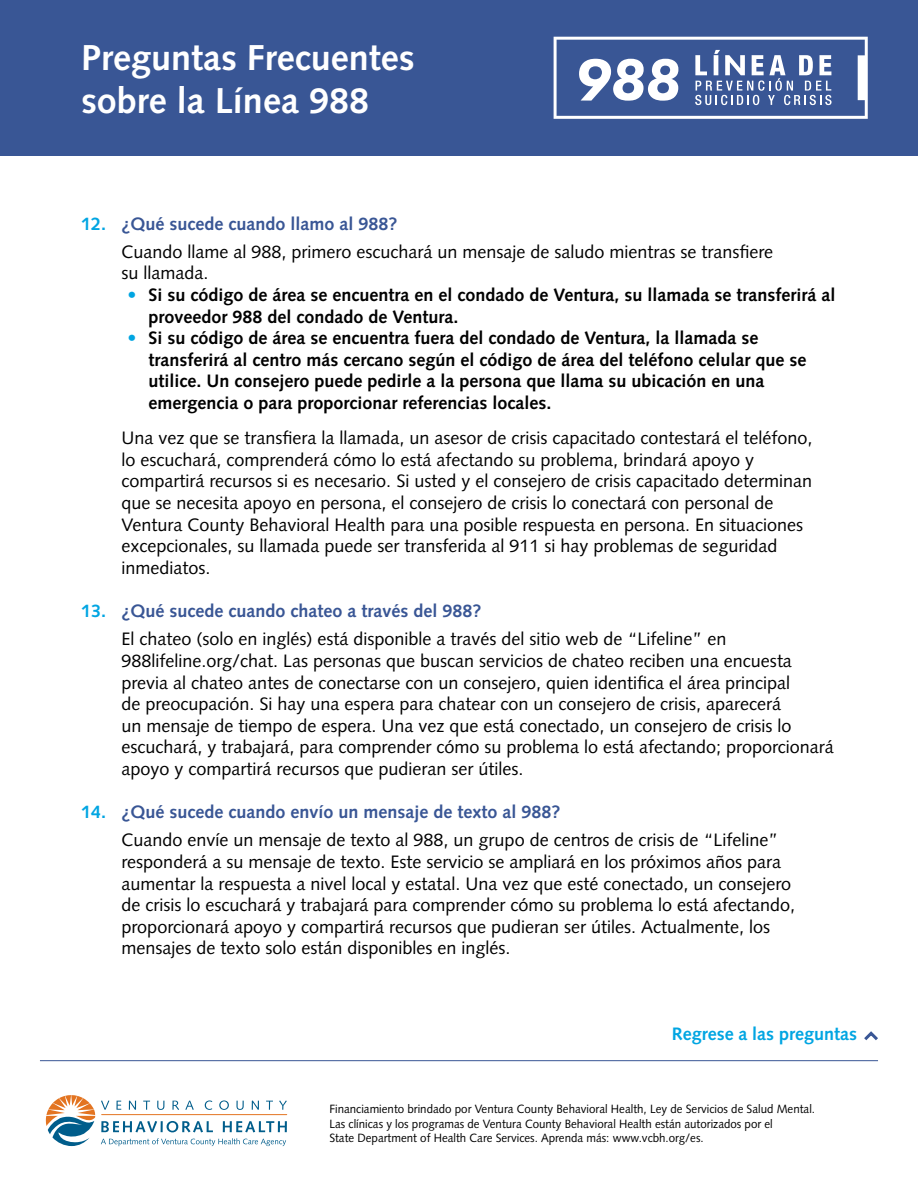
<style>
.page{position:relative;width:918px;height:1188px;background:#fff}
.page>*{position:absolute;margin:0;border:0;box-sizing:border-box;transform-origin:0 0}
.t1{font:700 36px/43.2px "Syntax LT Std";color:#fff}
.t2{font:18px/21.6px "Syntax LT Std";color:#000}
.t3{font:700 18px/21.6px "Syntax LT Std";color:#000}
.t4{font:700 18px "Syntax LT Std";color:#00a5e2}
.t5{font:12px/14.4px "Syntax LT Std";color:#000;scale:.96 1}
.s1{font-weight:700;color:#00a5e2}
.s2{font-weight:700;color:#395695}
.s3{color:#00a5e2}
</style>
<div class="page">
<div style="left:0;top:0;width:918px;height:156px;background:#395695"></div>
<svg style="left:46px;top:1095px;width:49px;height:51px"></svg>
<hr style="left:102px;top:1114px;width:185px;height:1px;background:#e37421">
<svg style="left:101px;top:1121px;width:112px;height:11px"></svg>
<svg style="left:223px;top:1121px;width:64px;height:11px"></svg>
<svg style="left:101px;top:1100px;width:186px;height:10px"></svg>
<svg style="left:101px;top:1138px;width:185px;height:8px"></svg>
<hr style="left:40px;top:1060px;width:838px;height:1px;background:#395695">
<svg style="left:554px;top:37px;width:314px;height:82px"></svg>
<svg style="left:864px;top:1031px;width:14px;height:10px"></svg>
<h1 class="t1" style="left:81px;top:36px;width:335px">Preguntas Frecuentes sobre la Línea 988</h1>
<p class="t2" style="left:122px;top:209px;width:653px;line-height:28.3px;text-indent:-40px"><span class="s1">12.</span> <span class="s2">¿Qué sucede cuando llamo al 988?<br></span>Cuando llame al 988, primero escuchará un mensaje de saludo mientras se transfiere</p>
<p class="t2" style="left:122px;top:262px;width:89px">su llamada.</p>
<p class="t3" style="left:148px;top:284px;width:689px;text-indent:-21px"><span class="s3">•</span> Si su código de área se encuentra en el condado de Ventura, su llamada se transferirá al proveedor 988 del condado de Ventura.</p>
<p class="t3" style="left:148px;top:327px;width:660px;text-indent:-21px"><span class="s3">•</span> Si su código de área se encuentra fuera del condado de Ventura, la llamada se transferirá al centro más cercano según el código de área del teléfono celular que se utilice. Un consejero puede pedirle a la persona que llama su ubicación en una emergencia o para proporcionar referencias locales.</p>
<p class="t2" style="left:122px;top:427px;width:693px">Una vez que se transfiera la llamada, un asesor de crisis capacitado contestará el teléfono, lo escuchará, comprenderá cómo lo está afectando su problema, brindará apoyo y compartirá recursos si es necesario. Si usted y el consejero de crisis capacitado determinan que se necesita apoyo en persona, el consejero de crisis lo conectará con personal de Ventura County Behavioral Health para una posible respuesta en persona. En situaciones excepcionales, su llamada puede ser transferida al 911 si hay problemas de seguridad inmediatos.</p>
<p class="t2" style="left:122px;top:597px;width:607px;line-height:28.3px;text-indent:-40px"><span class="s1">13.</span> <span class="s2">¿Qué sucede cuando chateo a través del 988?<br></span>El chateo (solo en inglés) está disponible a través del sitio web de “Lifeline” en</p>
<p class="t2" style="left:122px;top:650px;width:714px">988lifeline.org/chat. Las personas que buscan servicios de chateo reciben una encuesta previa al chateo antes de conectarse con un consejero, quien identifica el área principal<br>de preocupación. Si hay una espera para chatear con un consejero de crisis, aparecerá<br>un mensaje de tiempo de espera. Una vez que está conectado, un consejero de crisis lo escuchará, y trabajará, para comprender cómo su problema lo está afectando; proporcionará apoyo y compartirá recursos que pudieran ser útiles.</p>
<p class="t2" style="left:122px;top:798px;width:659px;line-height:28.3px;text-indent:-40px"><span class="s1">14.</span> <span class="s2">¿Qué sucede cuando envío un mensaje de texto al 988?<br></span>Cuando envíe un mensaje de texto al 988, un grupo de centros de crisis de “Lifeline”</p>
<p class="t2" style="left:122px;top:851px;width:675px">responderá a su mensaje de texto. Este servicio se ampliará en los próximos años para aumentar la respuesta a nivel local y estatal. Una vez que esté conectado, un consejero de crisis lo escuchará y trabajará para comprender cómo su problema lo está afectando, proporcionará apoyo y compartirá recursos que pudieran ser útiles. Actualmente, los mensajes de texto solo están disponibles en inglés.</p>
<p class="t4" style="left:672px;top:1024px;width:187px">Regrese a las preguntas</p>
<p class="t5" style="left:329px;top:1102px;width:507px">Financiamiento brindado por Ventura County Behavioral Health, Ley de Servicios de Salud Mental.<br>Las clínicas y los programas de Ventura County Behavioral Health están autorizados por el<br>State Department of Health Care Services. Aprenda más: www.vcbh.org/es.</p>
</div>
